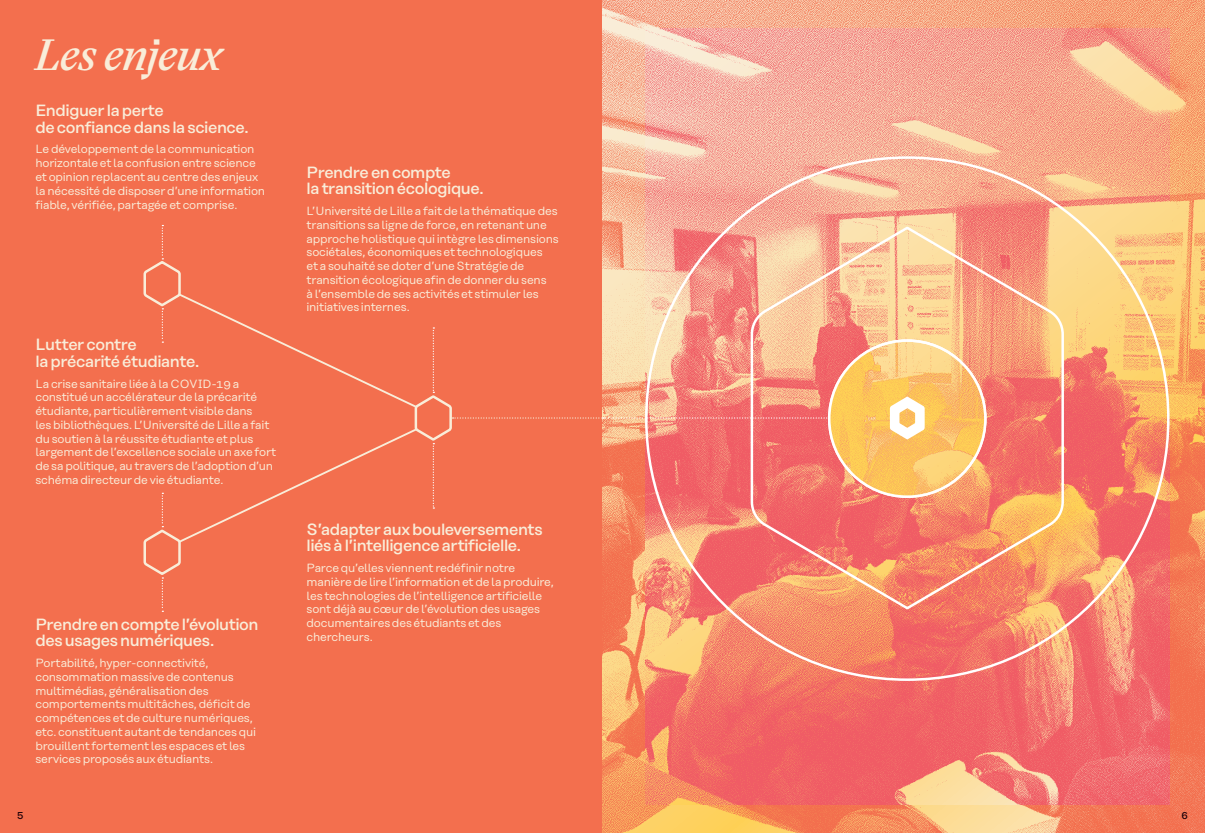
<style>
.page{position:relative;width:1205px;height:833px;background:#fff}
.page>*{position:absolute;margin:0;border:0;box-sizing:border-box;transform-origin:0 0}
.t1{font:italic 500 42.5px "Eliza";letter-spacing:-.01em;color:#f9edd9}
.t2{font:500 16.25px/16.2px "Rational Display";letter-spacing:-.025em;color:#f9edd9}
.t3{font:11.88px/13.8px "Rational Text";letter-spacing:-.02em;color:#f9edd9}
.t4{font:500 10px "Rational Display";color:#1e0108}
</style>
<div class="page">
<div style="left:0;top:0;width:602px;height:833px;background:#f36f4e"></div>
<img style="left:602px;top:0;width:603px;height:833px">
<img style="left:645px;top:28px;width:524px;height:776px">
<svg style="left:749px;top:224px;width:316px;height:387px"></svg>
<img style="left:829px;top:340px;width:156px;height:157px;border-radius:78px">
<svg style="left:143px;top:225px;width:781px;height:387px"></svg>
<h1 class="t1" style="left:35px;top:28px;width:188px">Les enjeux</h1>
<h2 class="t2" style="left:35px;top:102px;width:215px">Endiguer la perte<br>de confiance dans la science.</h2>
<p class="t3" style="left:35px;top:142px;width:231px">Le développement de la communication horizontale et la confusion entre science et opinion replacent au centre des enjeux la nécessité de disposer d’une information fiable, vérifiée, partagée et comprise.</p>
<h2 class="t2" style="left:35px;top:336px;width:165px">Lutter contre<br>la précarité étudiante.</h2>
<p class="t3" style="left:35px;top:376px;width:242px">La crise sanitaire liée à la COVID-19 a constitué un accélérateur de la précarité étudiante, particulièrement visible dans<br>les bibliothèques. L’Université de Lille a fait du soutien à la réussite étudiante et plus largement de l’excellence sociale un axe fort de sa politique, au travers de l’adoption d’un schéma directeur de vie étudiante.</p>
<h2 class="t2" style="left:35px;top:616px;width:225px">Prendre en compte l’évolution des usages numériques.</h2>
<p class="t3" style="left:35px;top:656px;width:222px">Portabilité, hyper-connectivité, consommation massive de contenus multimédias, généralisation des comportements multitâches, déficit de compétences et de culture numériques, etc. constituent autant de tendances qui brouillent fortement les espaces et les services proposés aux étudiants.</p>
<h2 class="t2" style="left:306px;top:164px;width:179px">Prendre en compte<br>la transition écologique.</h2>
<p class="t3" style="left:306px;top:204px;width:254px">L’Université de Lille a fait de la thématique des transitions sa ligne de force, en retenant une approche holistique qui intègre les dimensions sociétales, économiques et technologiques<br>et a souhaité se doter d’une Stratégie de transition écologique afin de donner du sens<br>à l’ensemble de ses activités et stimuler les initiatives internes.</p>
<h2 class="t2" style="left:306px;top:521px;width:237px">S’adapter aux bouleversements liés à l’intelligence artificielle.</h2>
<p class="t3" style="left:306px;top:561px;width:249px">Parce qu’elles viennent redéfinir notre manière de lire l’information et de la produire, les technologies de l’intelligence artificielle sont déjà au cœur de l’évolution des usages documentaires des étudiants et des chercheurs.</p>
<p class="t4" style="left:17px;top:809px;width:8px">5</p>
<p class="t4" style="left:1181px;top:809px;width:8px">6</p>
</div>
